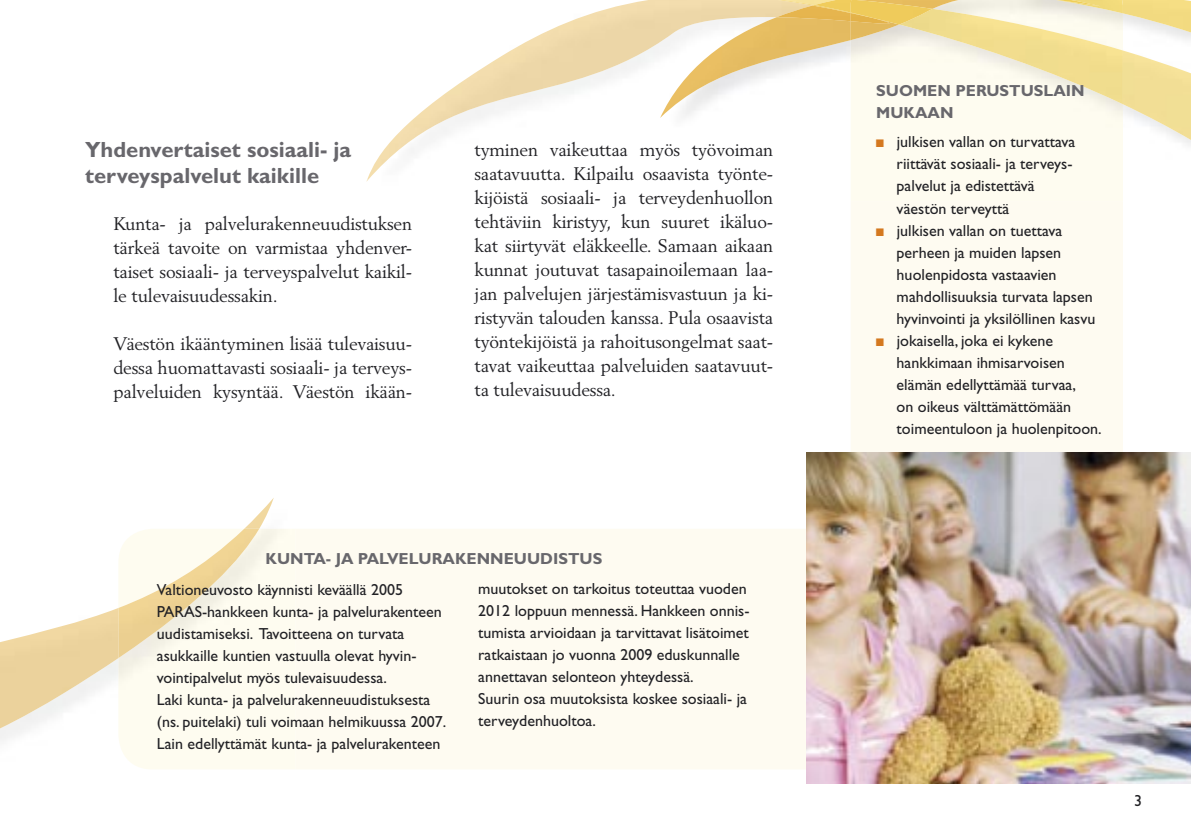
<style>
.page{position:relative;width:1191px;height:840px;background:#fff}
.page>*{position:absolute;margin:0;border:0;box-sizing:border-box;transform-origin:0 0}
.t1{font:700 22px/26px "Gill Sans Std";color:#68676c}
.t2{font:18px/24px "Berling LT Std";letter-spacing:-.01em;color:#212125;text-align:justify}
.t3{font:16px/22px "Gill Sans Std";color:#212125}
.t4{font:700 16px/22px "Gill Sans Std";color:#68676c}
.s1{font-family:"Franklin Gothic";color:#d4781f}
</style>
<div class="page">
<div style="left:851px;top:201px;width:272px;height:251px;background:#fefbf1"></div>
<div style="left:295px;top:529px;width:511px;height:240px;background:#fefbf1"></div>
<img style="left:806px;top:452px;width:385px;height:330px">
<img style="left:0;top:498px;width:274px;height:230px">
<img style="left:118px;top:528px;width:141px;height:129px">
<img style="left:367px;top:0;width:411px;height:180px">
<img style="left:660px;top:17px;width:123px;height:101px">
<img style="left:776px;top:5px;width:7px;height:16px">
<img style="left:783px;top:0;width:408px;height:140px">
<img style="left:899px;top:9px;width:224px;height:95px">
<img style="left:778px;top:0;width:36px;height:5px">
<img style="left:814px;top:0;width:36px;height:5px">
<img style="left:850px;top:0;width:82px;height:24px">
<img style="left:812px;top:5px;width:38px;height:8px">
<img style="left:850px;top:13px;width:23px;height:5px">
<img style="left:1122px;top:0;width:69px;height:32px">
<img style="left:1056px;top:0;width:67px;height:13px">
<img style="left:1058px;top:0;width:43px;height:6px">
<h1 class="t1" style="left:85px;top:136px;width:268px">Yhdenvertaiset sosiaali- ja terveyspalvelut kaikille</h1>
<p class="t2" style="left:113px;top:211px;width:300px">Kunta- ja palvelurakenneuudistuksen tärkeä tavoite on varmistaa yhdenver&shy;taiset sosiaali- ja terveyspalvelut kaikil&shy;le tulevaisuudessakin.</p>
<p class="t2" style="left:113px;top:331px;width:300px">Väestön ikääntyminen lisää tulevaisuu&shy;dessa huomattavasti sosiaali- ja terveys&shy;palveluiden kysyntää. Väestön ikään-</p>
<p class="t2" style="left:474px;top:137px;width:300px">tyminen vaikeuttaa myös työvoiman saatavuutta. Kilpailu osaavista työnte&shy;kijöistä sosiaali- ja terveydenhuollon tehtäviin kiristyy, kun suuret ikäluo&shy;kat siirtyvät eläkkeelle. Samaan aikaan kunnat joutuvat tasapainoilemaan laa&shy;jan palvelujen järjestämisvastuun ja ki&shy;ristyvän talouden kanssa. Pula osaavista työntekijöistä ja rahoitusongelmat saat&shy;tavat vaikeuttaa palveluiden saatavuut&shy;ta tulevaisuudessa.</p>
<p class="t4" style="left:266px;top:547px;width:338px">KUNTA- JA PALVELURAKENNEUUDISTUS</p>
<p class="t3" style="left:157px;top:578px;width:291px">Valtioneuvosto käynnisti keväällä 2005<br>PARAS-hankkeen kunta- ja palvelurakenteen uudistamiseksi. Tavoitteena on turvata asukkaille kuntien vastuulla olevat hyvin&shy;vointipalvelut myös tulevaisuudessa.<br>Laki kunta- ja palvelurakenneuudistuksesta (ns. puitelaki) tuli voimaan helmikuussa 2007.<br>Lain edellyttämät kunta- ja palvelurakenteen</p>
<p class="t3" style="left:478px;top:577px;width:273px">muutokset on tarkoitus toteuttaa vuoden 2012 loppuun mennessä. Hankkeen onnis&shy;tumista arvioidaan ja tarvittavat lisätoimet ratkaistaan jo vuonna 2009 eduskunnalle annettavan selonteon yhteydessä.<br>Suurin osa muutoksista koskee sosiaali- ja terveydenhuoltoa.</p>
<p class="t4" style="left:876px;top:80px;width:210px">SUOMEN PERUSTUSLAIN<br>MUKAAN</p>
<p class="t3" style="left:896px;top:131px;width:180px;text-indent:-22px"><span class="s1">■</span> julkisen vallan on turvattava riittävät sosiaali- ja terveys&shy;palvelut ja edistettävä väestön terveyttä</p>
<p class="t3" style="left:896px;top:219px;width:200px;text-indent:-22px"><span class="s1">■</span> julkisen vallan on tuettava perheen ja muiden lapsen huolenpidosta vastaavien mahdollisuuksia turvata lapsen hyvinvointi ja yksilöllinen kasvu</p>
<p class="t3" style="left:896px;top:329px;width:207px;text-indent:-22px"><span class="s1">■</span> jokaisella, joka ei kykene hankkimaan ihmisarvoisen elämän edellyttämää turvaa,<br>on oikeus välttämättömään toimeentuloon ja huolenpitoon.</p>
<p class="t3" style="left:1134px;top:788px;width:9px">3</p>
</div>
